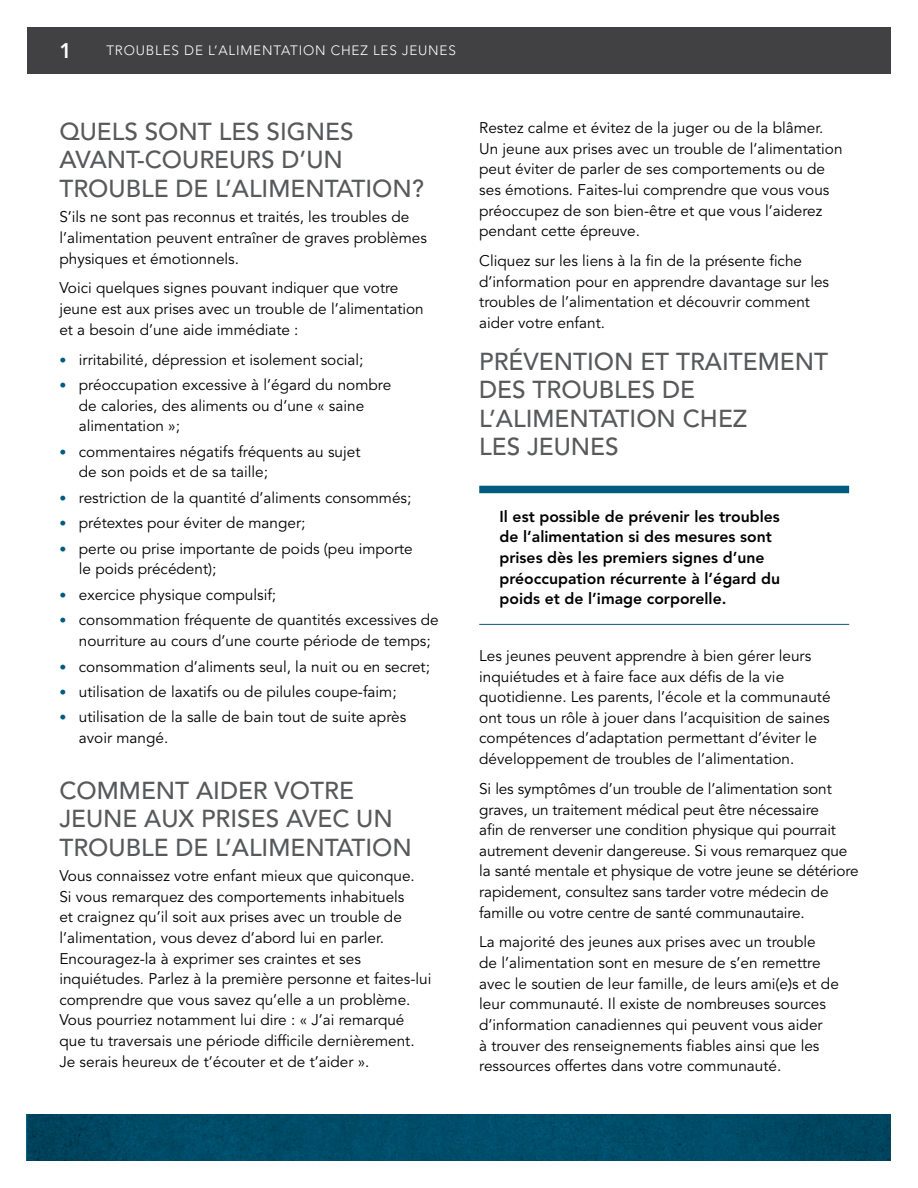
<style>
.page{position:relative;width:918px;height:1188px;background:#fff}
.page>*{position:absolute;margin:0;border:0;box-sizing:border-box;transform-origin:0 0}
.Heading_1{font:500 24.3px/28.5px "Avenir LT Std";color:#58595b}
.MP-Page_No__R{font:800 21px "Avenir LT Std";color:#fff}
.Body_-_COB{font:800 15.75px/20.7px "Avenir LT Std";color:#000}
.BODY{font:15.3px/20.7px "Avenir LT Std";color:#000}
.BODY_-_Last{font:15.3px/20.7px "Avenir LT Std";color:#000}
.t1{font:300 13.5px "Avenir LT Std";letter-spacing:.06em;color:#fff}
.s1{font-size:13.8px;color:#005b7f}
</style>
<div class="page">
<svg style="left:27px;top:1115px;width:864px;height:46px;background:#004a66"></svg>
<div style="left:27px;top:27px;width:113px;height:46px;background:#414042"></div>
<div style="left:106px;top:27px;width:785px;height:46px;background:#414042"></div>
<div style="left:479px;top:486px;width:370px;height:7px;background:#005b7f"></div>
<hr style="left:479px;top:624px;width:370px;height:1px;background:#005b7f">
<p class="MP-Page_No__R" style="left:59px;top:38px;width:14px">1</p>
<p class="t1" style="left:106px;top:43px;width:351px">TROUBLES DE L’ALIMENTATION CHEZ LES JEUNES</p>
<p class="Heading_1" style="left:59px;top:118px;width:366px">QUELS SONT LES SIGNES<br>AVANT-COUREURS D’UN<br>TROUBLE DE L’ALIMENTATION?</p>
<p class="BODY" style="left:59px;top:207px;width:369px">S’ils ne sont pas reconnus et traités, les troubles de l’alimentation peuvent entraîner de graves problèmes physiques et émotionnels.</p>
<p class="BODY" style="left:59px;top:278px;width:366px">Voici quelques signes pouvant indiquer que votre jeune est aux prises avec un trouble de l’alimentation et a besoin d’une aide immédiate :</p>
<p class="BODY" style="left:59px;top:349px;width:306px"><span class="s1">•</span> irritabilité, dépression et isolement social;</p>
<p class="BODY" style="left:79px;top:375px;width:314px;text-indent:-20px"><span class="s1">•</span> préoccupation excessive à l’égard du nombre de calories, des aliments ou d’une « saine alimentation »;</p>
<p class="BODY" style="left:79px;top:442px;width:283px;text-indent:-20px"><span class="s1">•</span> commentaires négatifs fréquents au sujet de son poids et de sa taille;</p>
<p class="BODY" style="left:59px;top:488px;width:354px"><span class="s1">•</span> restriction de la quantité d’aliments consommés;</p>
<p class="BODY" style="left:59px;top:513px;width:248px"><span class="s1">•</span> prétextes pour éviter de manger;</p>
<p class="BODY" style="left:79px;top:539px;width:335px;text-indent:-20px"><span class="s1">•</span> perte ou prise importante de poids (peu importe le poids précédent);</p>
<p class="BODY" style="left:59px;top:585px;width:218px"><span class="s1">•</span> exercice physique compulsif;</p>
<p class="BODY" style="left:79px;top:610px;width:361px;text-indent:-20px"><span class="s1">•</span> consommation fréquente de quantités excessives de nourriture au cours d’une courte période de temps;</p>
<p class="BODY" style="left:59px;top:656px;width:372px"><span class="s1">•</span> consommation d’aliments seul, la nuit ou en secret;</p>
<p class="BODY" style="left:59px;top:682px;width:339px"><span class="s1">•</span> utilisation de laxatifs ou de pilules coupe-faim;</p>
<p class="BODY" style="left:79px;top:707px;width:329px;text-indent:-20px"><span class="s1">•</span> utilisation de la salle de bain tout de suite après avoir mangé.</p>
<p class="Heading_1" style="left:59px;top:777px;width:354px">COMMENT AIDER VOTRE<br>JEUNE AUX PRISES AVEC UN<br>TROUBLE DE L’ALIMENTATION</p>
<p class="BODY" style="left:59px;top:866px;width:374px">Vous connaissez votre enfant mieux que quiconque.<br>Si vous remarquez des comportements inhabituels<br>et craignez qu’il soit aux prises avec un trouble de l’alimentation, vous devez d’abord lui en parler.<br>Encouragez-la à exprimer ses craintes et ses inquiétudes. Parlez à la première personne et faites-lui comprendre que vous savez qu’elle a un problème.<br>Vous pourriez notamment lui dire : « J’ai remarqué que tu traversais une période difficile dernièrement.<br>Je serais heureux de t’écouter et de t’aider ».</p>
<p class="BODY" style="left:479px;top:118px;width:365px">Restez calme et évitez de la juger ou de la blâmer.<br>Un jeune aux prises avec un trouble de l’alimentation peut éviter de parler de ses comportements ou de ses émotions. Faites-lui comprendre que vous vous préoccupez de son bien-être et que vous l’aiderez pendant cette épreuve.</p>
<p class="BODY_-_Last" style="left:479px;top:251px;width:351px">Cliquez sur les liens à la fin de la présente fiche d’information pour en apprendre davantage sur les troubles de l’alimentation et découvrir comment aider votre enfant.</p>
<p class="Heading_1" style="left:479px;top:348px;width:350px">PRÉVENTION ET TRAITEMENT<br>DES TROUBLES DE<br>L’ALIMENTATION CHEZ<br>LES JEUNES</p>
<p class="Body_-_COB" style="left:500px;top:506px;width:282px">Il est possible de prévenir les troubles de l’alimentation si des mesures sont prises dès les premiers signes d’une préoccupation récurrente à l’égard du poids et de l’image corporelle.</p>
<p class="BODY" style="left:479px;top:646px;width:353px">Les jeunes peuvent apprendre à bien gérer leurs inquiétudes et à faire face aux défis de la vie quotidienne. Les parents, l’école et la communauté ont tous un rôle à jouer dans l’acquisition de saines compétences d’adaptation permettant d’éviter le développement de troubles de l’alimentation.</p>
<p class="BODY" style="left:479px;top:779px;width:381px">Si les symptômes d’un trouble de l’alimentation sont graves, un traitement médical peut être nécessaire<br>afin de renverser une condition physique qui pourrait autrement devenir dangereuse. Si vous remarquez que la santé mentale et physique de votre jeune se détériore rapidement, consultez sans tarder votre médecin de famille ou votre centre de santé communautaire.</p>
<p class="BODY" style="left:479px;top:932px;width:361px">La majorité des jeunes aux prises avec un trouble<br>de l’alimentation sont en mesure de s’en remettre avec le soutien de leur famille, de leurs ami(e)s et de leur communauté. Il existe de nombreuses sources d’information canadiennes qui peuvent vous aider<br>à trouver des renseignements fiables ainsi que les ressources offertes dans votre communauté.</p>
</div>
